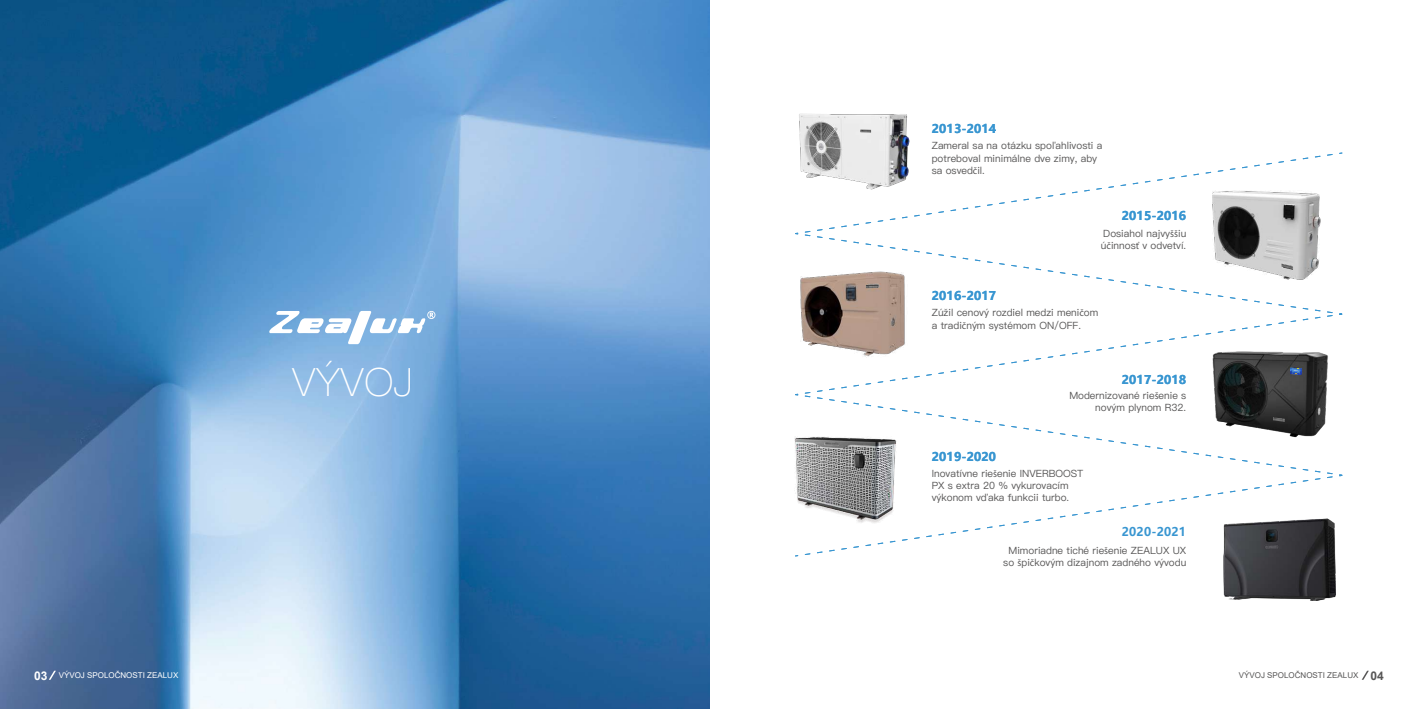
<style>
.page{position:relative;width:1418px;height:709px;background:#fff}
.page>*{position:absolute;margin:0;border:0;box-sizing:border-box;transform-origin:0 0}
.t1{font:39.1px "Ping Fang SC Light";color:#fff}
.t2{font:700 12px "Microsoft Ya Hei";color:#3996d1}
.t3{font:10px/12.2px "Ping Fang SC Medium";color:#585757}
.t4{font:8px "Arial";color:#fff}
.t5{font:8px "Arial";color:#585757}
.s1{font-family:"Myriad Pro"}
.s2{font-weight:700;font-size:12px}
</style>
<div class="page">
<img style="left:0;top:0;width:709px;height:709px">
<img style="left:794px;top:437px;width:101px;height:67px">
<img style="left:1223px;top:521px;width:112px;height:79px">
<img style="left:800px;top:276px;width:105px;height:39px">
<img style="left:799px;top:113px;width:110px;height:41px">
<svg style="left:269px;top:311px;width:166px;height:33px"></svg>
<svg style="left:49px;top:670px;width:7px;height:9px"></svg>
<svg style="left:1362px;top:670px;width:6px;height:9px"></svg>
<svg style="left:800px;top:154px;width:532px;height:79px"></svg>
<svg style="left:804px;top:234px;width:529px;height:80px"></svg>
<svg style="left:801px;top:315px;width:531px;height:79px"></svg>
<svg style="left:804px;top:395px;width:529px;height:80px"></svg>
<svg style="left:800px;top:476px;width:532px;height:80px"></svg>
<svg style="left:1281px;top:264px;width:11px;height:5px"></svg>
<svg style="left:860px;top:129px;width:11px;height:4px"></svg>
<svg style="left:1290px;top:368px;width:11px;height:7px"></svg>
<svg style="left:1273px;top:417px;width:11px;height:5px"></svg>
<svg style="left:866px;top:284px;width:12px;height:4px"></svg>
<p class="t2" style="left:931px;top:120px;width:66px">2013-2014</p>
<p class="t3" style="left:931px;top:140px;width:172px">Zameral sa na otázku spoľahlivosti a potreboval minimálne dve zimy, aby sa osved<span class="s1">č</span>il.</p>
<p class="t2" style="left:1121px;top:207px;width:66px">2015-2016</p>
<p class="t2" style="left:931px;top:287px;width:66px">2016-2017</p>
<p class="t3" style="left:1100px;top:227px;width:87px">Dosiahol najvy<span class="s1">šš</span>iu ú<span class="s1">č</span>innos<span class="s1">ť</span> v odvetví.</p>
<h1 class="t1" style="left:292px;top:359px;width:123px">VÝVOJ</h1>
<p class="t3" style="left:931px;top:307px;width:168px">Zúžil cenový rozdiel medzi meni<span class="s1">č</span>om a tradi<span class="s1">č</span>ným systémom ON/OFF.</p>
<p class="t2" style="left:1121px;top:371px;width:66px">2017-2018</p>
<p class="t2" style="left:931px;top:448px;width:66px">2019-2020</p>
<p class="t3" style="left:1069px;top:389px;width:118px;text-align:right">Modernizované rie<span class="s1">š</span>enie s novým plynom R32.</p>
<p class="t3" style="left:931px;top:467px;width:153px">Inovatívne rie<span class="s1">š</span>enie INVERBOOST<br>PX s extra 20 % vykurovacím výkonom vďaka funkcii turbo.</p>
<p class="t2" style="left:1121px;top:523px;width:66px">2020-2021</p>
<p class="t3" style="left:1003px;top:544px;width:184px;text-align:center">Mimoriadne tiché rie<span class="s1">š</span>enie ZEALUX UX so <span class="s1">š</span>pi<span class="s1">č</span>kovým dizajnom zadného vývodu</p>
<p class="t4" style="left:34px;top:670px;width:146px"><span class="s2">03</span> VÝVOJ SPOLOČNOSTI ZEALUX</p>
<p class="t5" style="left:1238px;top:670px;width:147px">VÝVOJ SPOLOČNOSTI ZEALUX <span class="s2">04</span></p>
</div>
